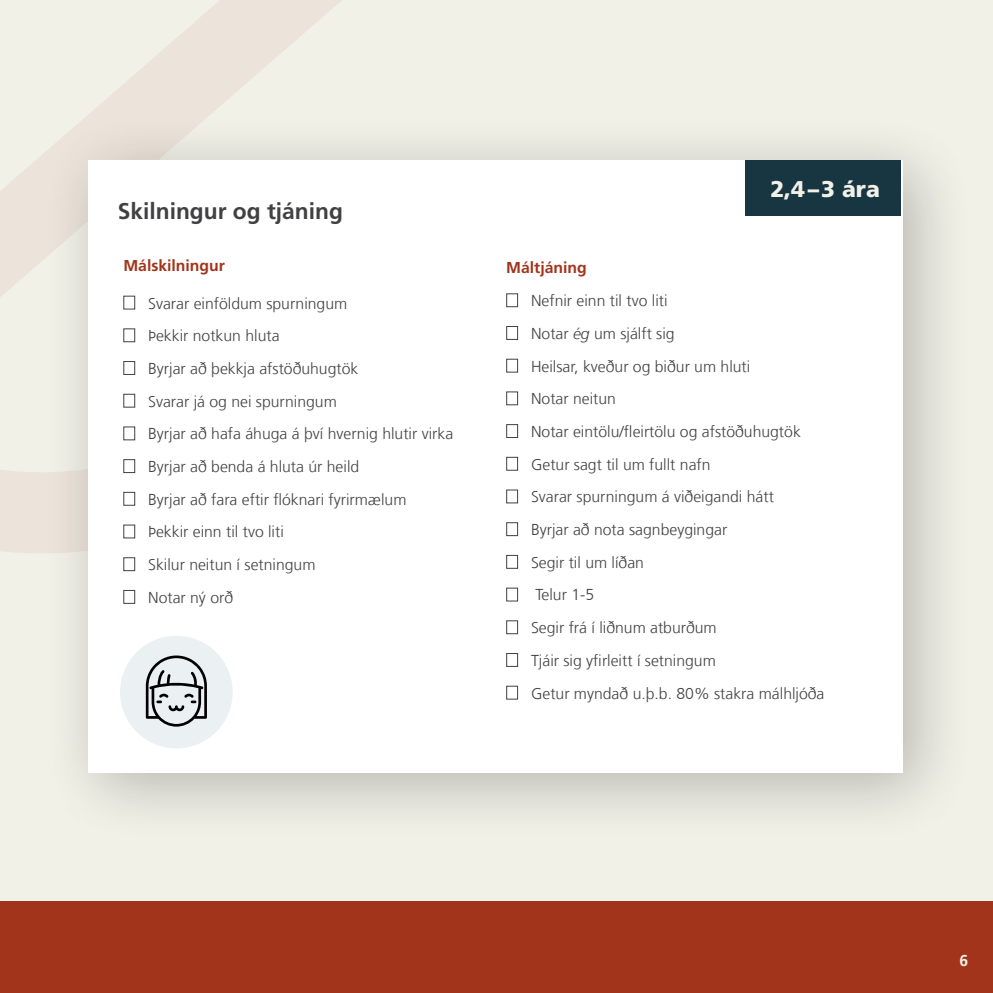
<style>
.page{position:relative;width:993px;height:993px;background:#fff}
.page>*{position:absolute;margin:0;border:0;box-sizing:border-box;transform-origin:0 0}
.t1{font:700 22.75px "Frutiger LT Com";color:#414042}
.t2{font:900 22.75px "Frutiger LT Com";color:#f2f1e8}
.t3{font:300 15.75px/32.7px "Frutiger LT Com";color:#414042}
.t4{font:700 15.75px "Frutiger LT Com";color:#a1341b}
.t5{font:700 15.75px "Frutiger LT Com";color:#f2f1e8}
.s1{font-style:italic}
</style>
<div class="page">
<div style="left:0;top:0;width:992px;height:992px;background:#f2f1e8"></div>
<svg style="left:0;top:0;width:342px;height:553px"></svg>
<div style="left:40px;top:111px;width:935px;height:734px;background:#000;opacity:.25"></div>
<div style="left:89px;top:160px;width:813px;height:612px;background:#fff"></div>
<div style="left:123px;top:295px;width:12px;height:14px;background:#fff;border:1px solid #414042"></div>
<div style="left:123px;top:328px;width:12px;height:14px;background:#fff;border:1px solid #414042"></div>
<div style="left:123px;top:361px;width:12px;height:14px;background:#fff;border:1px solid #414042"></div>
<div style="left:123px;top:393px;width:12px;height:14px;background:#fff;border:1px solid #414042"></div>
<div style="left:123px;top:426px;width:12px;height:14px;background:#fff;border:1px solid #414042"></div>
<div style="left:123px;top:459px;width:12px;height:14px;background:#fff;border:1px solid #414042"></div>
<div style="left:123px;top:491px;width:12px;height:14px;background:#fff;border:1px solid #414042"></div>
<div style="left:123px;top:524px;width:12px;height:14px;background:#fff;border:1px solid #414042"></div>
<div style="left:123px;top:557px;width:12px;height:14px;background:#fff;border:1px solid #414042"></div>
<div style="left:123px;top:589px;width:12px;height:14px;background:#fff;border:1px solid #414042"></div>
<div style="left:506px;top:293px;width:12px;height:14px;background:#fff;border:1px solid #414042"></div>
<div style="left:506px;top:326px;width:12px;height:14px;background:#fff;border:1px solid #414042"></div>
<div style="left:506px;top:358px;width:12px;height:14px;background:#fff;border:1px solid #414042"></div>
<div style="left:506px;top:391px;width:12px;height:14px;background:#fff;border:1px solid #414042"></div>
<div style="left:506px;top:424px;width:12px;height:14px;background:#fff;border:1px solid #414042"></div>
<div style="left:506px;top:456px;width:12px;height:14px;background:#fff;border:1px solid #414042"></div>
<div style="left:506px;top:489px;width:12px;height:14px;background:#fff;border:1px solid #414042"></div>
<div style="left:506px;top:522px;width:12px;height:14px;background:#fff;border:1px solid #414042"></div>
<div style="left:506px;top:554px;width:12px;height:14px;background:#fff;border:1px solid #414042"></div>
<div style="left:506px;top:587px;width:12px;height:14px;background:#fff;border:1px solid #414042"></div>
<div style="left:506px;top:620px;width:12px;height:14px;background:#fff;border:1px solid #414042"></div>
<div style="left:506px;top:653px;width:12px;height:13px;background:#fff;border:1px solid #414042"></div>
<div style="left:506px;top:685px;width:12px;height:14px;background:#fff;border:1px solid #414042"></div>
<div style="left:745px;top:161px;width:156px;height:55px;background:#183642"></div>
<div style="left:0;top:900px;width:992px;height:92px;background:#a1341b"></div>
<div style="left:120px;top:635px;width:113px;height:113px;background:#ebf0f3;border-radius:50%"></div>
<svg style="left:146px;top:655px;width:61px;height:71px"></svg>
<h1 class="t1" style="left:118px;top:198px;width:227px">Skilningur og tjáning</h1>
<p class="t4" style="left:123px;top:256px;width:103px">Málskilningur</p>
<p class="t3" style="left:148px;top:287px;width:306px">Svarar einföldum spurningum<br>Þekkir notkun hluta<br>Byrjar að þekkja afstöðuhugtök<br>Svarar já og nei spurningum<br>Byrjar að hafa áhuga á því hvernig hlutir virka<br>Byrjar að benda á hluta úr heild<br>Byrjar að fara eftir flóknari fyrirmælum<br>Þekkir einn til tvo liti<br>Skilur neitun í setningum<br>Notar ný orð</p>
<h1 class="t2" style="left:770px;top:175px;width:111px">2,4–3 ára</h1>
<p class="t4" style="left:506px;top:259px;width:82px">Máltjáning</p>
<p class="t3" style="left:531px;top:284px;width:295px">Nefnir einn til tvo liti<br>Notar <span class="s1">ég</span> um sjálft sig<br>Heilsar, kveður og biður um hluti<br>Notar neitun<br>Notar eintölu/fleirtölu og afstöðuhugtök<br>Getur sagt til um fullt nafn<br>Svarar spurningum á viðeigandi hátt<br>Byrjar að nota sagnbeygingar<br>Segir til um líðan<br>Telur 1-5<br>Segir frá í liðnum atburðum<br>Tjáir sig yfirleitt í setningum<br>Getur myndað u.þ.b. 80% stakra málhljóða</p>
<p class="t5" style="left:959px;top:950px;width:10px">6</p>
</div>
